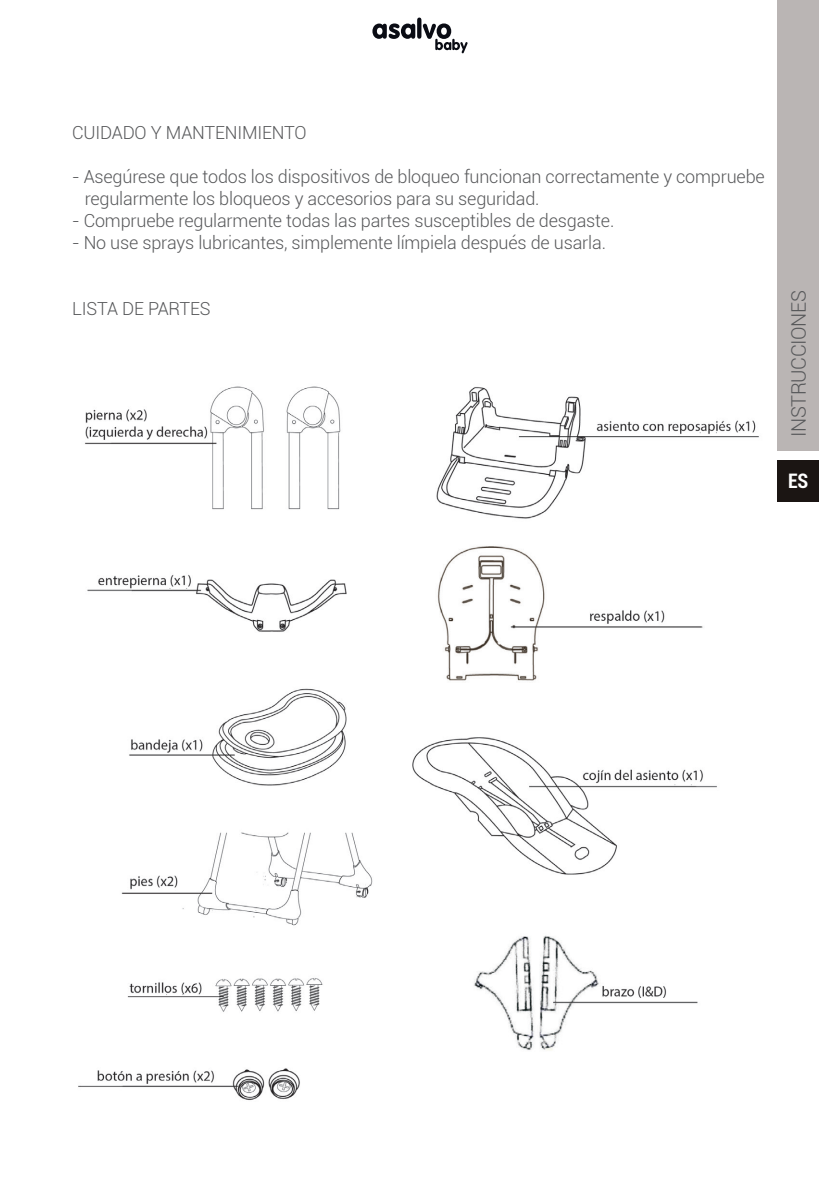
<style>
.page{position:relative;width:840px;height:1191px;background:#fff}
.page>*{position:absolute;margin:0;border:0;box-sizing:border-box;transform-origin:0 0}
.t1{font:300 20px "Roboto";letter-spacing:-.02em;color:#57585a}
.t2{font:700 condensed 20px "Roboto";color:#fff}
.t3{font:300 18px/22px "Roboto";letter-spacing:-.01em;color:#57585a}
</style>
<div class="page">
<svg style="left:372px;top:18px;width:95px;height:35px"></svg>
<div style="left:777px;top:0;width:41px;height:451px;background:#bab5b4"></div>
<div style="left:777px;top:460px;width:41px;height:42px;background:#1b1513"></div>
<img style="left:78px;top:386px;width:681px;height:714px">
<p class="t3" style="left:72px;top:121px;width:236px">CUIDADO Y MANTENIMIENTO</p>
<p class="t3" style="left:85px;top:165px;width:681px;text-indent:-13px">- Asegúrese que todos los dispositivos de bloqueo funcionan correctamente y compruebe regularmente los bloqueos y accesorios para su seguridad.</p>
<p class="t3" style="left:72px;top:209px;width:543px">- Compruebe regularmente todas las partes susceptibles de desgaste.</p>
<p class="t3" style="left:72px;top:231px;width:535px">- No use sprays lubricantes, simplemente límpiela después de usarla.</p>
<p class="t3" style="left:72px;top:297px;width:140px">LISTA DE PARTES</p>
<p class="t1" style="left:784px;top:437px;width:148px;rotate:-90deg">INSTRUCCIONES</p>
<p class="t2" style="left:787px;top:467px;width:22px">ES</p>
</div>
